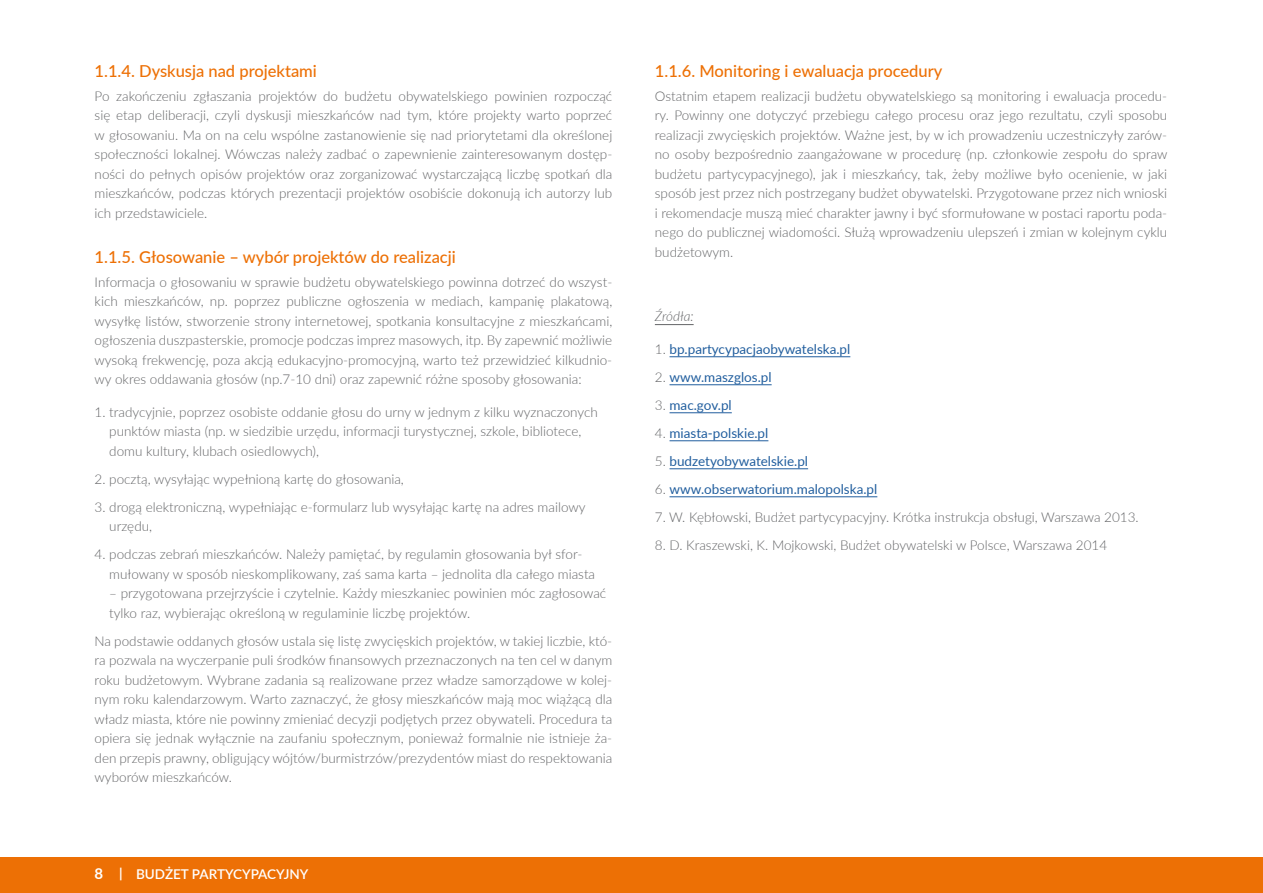
<style>
.page{position:relative;width:1263px;height:893px;background:#fff}
.page>*{position:absolute;margin:0;border:0;box-sizing:border-box;transform-origin:0 0}
.t1{font:500 16.5px "Lato";color:#ed7005}
.t2{font:300 13.5px/19.5px "Lato";color:#636466;text-align:justify}
.t3{font:13.5px "Lato";color:#215e9e}
.t4{font:600 13.5px "Lato";color:#fff}
.t5{font:italic 300 13.5px "Lato";color:#636466}
.s1{font-weight:700;font-size:15px}
.s2{font-weight:700}
.s3{font-weight:300;color:#636466}
</style>
<div class="page">
<div style="left:0;top:857px;width:1263px;height:36px;background:#ed7005"></div>
<hr style="left:655px;top:324px;width:39px;height:1px;background:#636466">
<hr style="left:669px;top:356px;width:181px;height:1px;background:#215e9e">
<hr style="left:669px;top:384px;width:103px;height:1px;background:#215e9e">
<hr style="left:669px;top:412px;width:63px;height:1px;background:#215e9e">
<hr style="left:669px;top:440px;width:99px;height:1px;background:#215e9e">
<hr style="left:669px;top:468px;width:139px;height:1px;background:#215e9e">
<hr style="left:669px;top:496px;width:208px;height:1px;background:#215e9e">
<p class="t1" style="left:95px;top:59px;width:224px">1.1.4. Dyskusja nad projektami</p>
<p class="t2" style="left:95px;top:86px;width:519px">Po zakończeniu zgłaszania projektów do budżetu obywatelskiego powinien rozpocząć się etap deliberacji, czyli dyskusji mieszkańców nad tym, które projekty warto poprzeć w głosowaniu. Ma on na celu wspólne zastanowienie się nad priorytetami dla określonej społeczności lokalnej. Wówczas należy zadbać o zapewnienie zainteresowanym dostęp&shy;ności do pełnych opisów projektów oraz zorganizować wystarczającą liczbę spotkań dla mieszkańców, podczas których prezentacji projektów osobiście dokonują ich autorzy lub ich przedstawiciele.</p>
<p class="t1" style="left:95px;top:245px;width:363px">1.1.5. Głosowanie – wybór projektów do realizacji</p>
<p class="t2" style="left:95px;top:272px;width:519px">Informacja o głosowaniu w sprawie budżetu obywatelskiego powinna dotrzeć do wszyst&shy;kich mieszkańców, np. poprzez publiczne ogłoszenia w mediach, kampanię plakatową, wysyłkę listów, stworzenie strony internetowej, spotkania konsultacyjne z mieszkańcami, ogłoszenia duszpasterskie, promocje podczas imprez masowych, itp. By zapewnić możliwie wysoką frekwencję, poza akcją edukacyjno-promocyjną, warto też przewidzieć kilkudnio&shy;wy okres oddawania głosów (np.7-10 dni) oraz zapewnić różne sposoby głosowania:</p>
<p class="t2" style="left:109px;top:402px;width:490px;text-align:left;text-indent:-15px">1. tradycyjnie, poprzez osobiste oddanie głosu do urny w jednym z kilku wyznaczonych punktów miasta (np. w siedzibie urzędu, informacji turystycznej, szkole, bibliotece, domu kultury, klubach osiedlowych),</p>
<p class="t2" style="left:95px;top:468px;width:311px">2. pocztą, wysyłając wypełnioną kartę do głosowania,</p>
<p class="t2" style="left:109px;top:496px;width:478px;text-indent:-15px">3. drogą elektroniczną, wypełniając e-formularz lub wysyłając kartę na adres mailowy urzędu,</p>
<p class="t2" style="left:109px;top:544px;width:487px;text-indent:-15px">4. podczas zebrań mieszkańców. Należy pamiętać, by regulamin głosowania był sfor&shy;mułowany w sposób nieskomplikowany, zaś sama karta – jednolita dla całego miasta</p>
<p class="t2" style="left:109px;top:583px;width:498px">– przygotowana przejrzyście i czytelnie. Każdy mieszkaniec powinien móc zagłosować tylko raz, wybierając określoną w regulaminie liczbę projektów.</p>
<p class="t2" style="left:95px;top:630px;width:519px">Na podstawie oddanych głosów ustala się listę zwycięskich projektów, w takiej liczbie, któ&shy;ra pozwala na wyczerpanie puli środków finansowych przeznaczonych na ten cel w danym roku budżetowym. Wybrane zadania są realizowane przez władze samorządowe w kolej&shy;nym roku kalendarzowym. Warto zaznaczyć, że głosy mieszkańców mają moc wiążącą dla władz miasta, które nie powinny zmieniać decyzji podjętych przez obywateli. Procedura ta opiera się jednak wyłącznie na zaufaniu społecznym, ponieważ formalnie nie istnieje ża&shy;den przepis prawny, obligujący wójtów/burmistrzów/prezydentów miast do respektowania wyborów mieszkańców.</p>
<p class="t4" style="left:95px;top:865px;width:215px"><span class="s1">8</span> <span class="s2">|</span> BUDŻET PARTYCYPACYJNY</p>
<p class="t1" style="left:655px;top:59px;width:289px">1.1.6. Monitoring i ewaluacja procedury</p>
<p class="t2" style="left:655px;top:86px;width:514px">Ostatnim etapem realizacji budżetu obywatelskiego są monitoring i ewaluacja procedu&shy;ry. Powinny one dotyczyć przebiegu całego procesu oraz jego rezultatu, czyli sposobu realizacji zwycięskich projektów. Ważne jest, by w ich prowadzeniu uczestniczyły zarów&shy;no osoby bezpośrednio zaangażowane w procedurę (np. członkowie zespołu do spraw budżetu partycypacyjnego), jak i mieszkańcy, tak, żeby możliwe było ocenienie, w jaki sposób jest przez nich postrzegany budżet obywatelski. Przygotowane przez nich wnioski i rekomendacje muszą mieć charakter jawny i być sformułowane w postaci raportu poda&shy;nego do publicznej wiadomości. Służą wprowadzeniu ulepszeń i zmian w kolejnym cyklu budżetowym.</p>
<p class="t5" style="left:655px;top:307px;width:40px">Źródła:</p>
<p class="t3" style="left:655px;top:339px;width:197px"><span class="s3">1.</span> bp.partycypacjaobywatelska.pl</p>
<p class="t3" style="left:655px;top:367px;width:118px"><span class="s3">2.</span> www.maszglos.pl</p>
<p class="t3" style="left:655px;top:395px;width:78px"><span class="s3">3.</span> mac.gov.pl</p>
<p class="t3" style="left:655px;top:423px;width:115px"><span class="s3">4.</span> miasta-polskie.pl</p>
<p class="t3" style="left:655px;top:451px;width:155px"><span class="s3">5.</span> budzetyobywatelskie.pl</p>
<p class="t3" style="left:655px;top:479px;width:224px"><span class="s3">6.</span> www.obserwatorium.malopolska.pl</p>
<p class="t2" style="left:655px;top:506px;width:485px">7. W. Kębłowski, Budżet partycypacyjny. Krótka instrukcja obsługi, Warszawa 2013.</p>
<p class="t2" style="left:655px;top:534px;width:454px">8. D. Kraszewski, K. Mojkowski, Budżet obywatelski w Polsce, Warszawa 2014</p>
</div>
